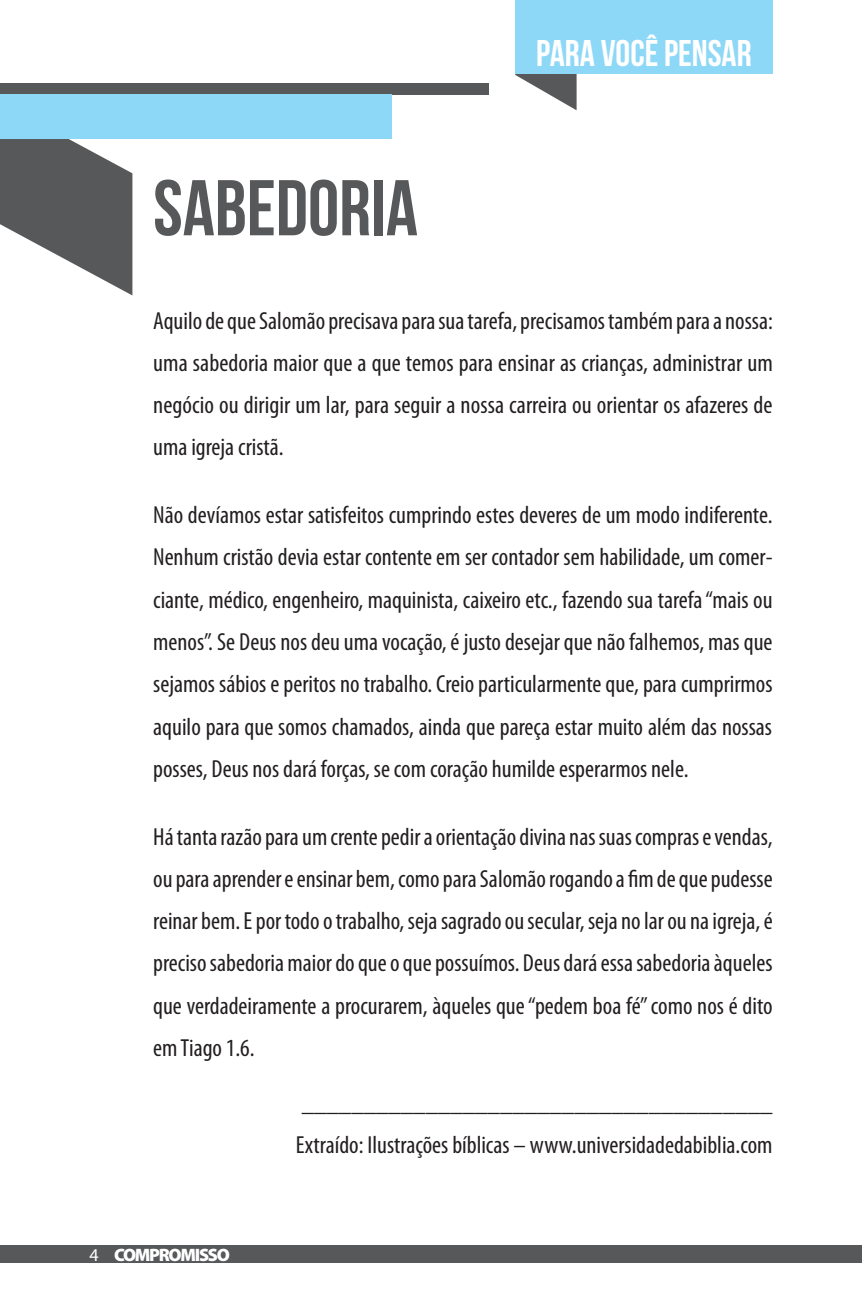
<style>
.page{position:relative;width:862px;height:1308px;background:#fff}
.page>*{position:absolute;margin:0;border:0;box-sizing:border-box;transform-origin:0 0}
.t1{font:78.75px "Bebas Neue";color:#57585a}
.retranca{font:37.12px "Bebas Neue";color:#fff}
.texto{font:condensed 24.75px/42.3px "Myriad Pro";color:#231f20;text-align:justify}
.t2{font:900 18px "Myriad Pro";letter-spacing:-.07em;color:#fff}
.s1{font-weight:400}
</style>
<div class="page">
<div style="left:0;top:83px;width:488px;height:11px;background:#57585a"></div>
<svg style="left:0;top:139px;width:132px;height:156px"></svg>
<div style="left:0;top:94px;width:391px;height:45px;background:#8dd7f7"></div>
<svg style="left:515px;top:74px;width:61px;height:36px"></svg>
<div style="left:515px;top:0;width:257px;height:74px;background:#8dd7f7"></div>
<div style="left:0;top:1245px;width:861px;height:18px;background:#57585a"></div>
<p class="t1" style="left:153px;top:165px;width:266px">SABEDORIA</p>
<p class="retranca" style="left:536px;top:33px;width:217px">PARA VOCÊ PENSAR</p>
<p class="texto" style="left:153px;top:299px;width:620px">Aquilo de que Salomão precisava para sua tarefa, precisamos também para a nossa: uma sabedoria maior que a que temos para ensinar as crianças, administrar um negócio ou dirigir um lar, para seguir a nossa carreira ou orientar os afazeres de uma igreja cristã.</p>
<p class="texto" style="left:153px;top:493px;width:620px">Não devíamos estar satisfeitos cumprindo estes deveres de um modo indiferente.<br>Nenhum cristão devia estar contente em ser contador sem habilidade, um comer&shy;ciante, médico, engenheiro, maquinista, caixeiro etc., fazendo sua tarefa “mais ou menos”. Se Deus nos deu uma vocação, é justo desejar que não falhemos, mas que sejamos sábios e peritos no trabalho. Creio particularmente que, para cumprirmos aquilo para que somos chamados, ainda que pareça estar muito além das nossas posses, Deus nos dará forças, se com coração humilde esperarmos nele.</p>
<p class="texto" style="left:153px;top:815px;width:620px">Há tanta razão para um crente pedir a orientação divina nas suas compras e vendas, ou para aprender e ensinar bem, como para Salomão rogando a fim de que pudesse reinar bem. E por todo o trabalho, seja sagrado ou secular, seja no lar ou na igreja, é preciso sabedoria maior do que o que possuímos. Deus dará essa sabedoria àqueles que verdadeiramente a procurarem, àqueles que “pedem boa fé” como nos é dito em Tiago 1.6.</p>
<p class="t2" style="left:89px;top:1244px;width:142px"><span class="s1">4</span> COMPROMISSO</p>
<p class="texto" style="left:301px;top:1081px;width:472px">______________________________________</p>
<p class="texto" style="left:296px;top:1123px;width:478px">Extraído: Ilustrações bíblicas – www.universidadedabiblia.com</p>
</div>
